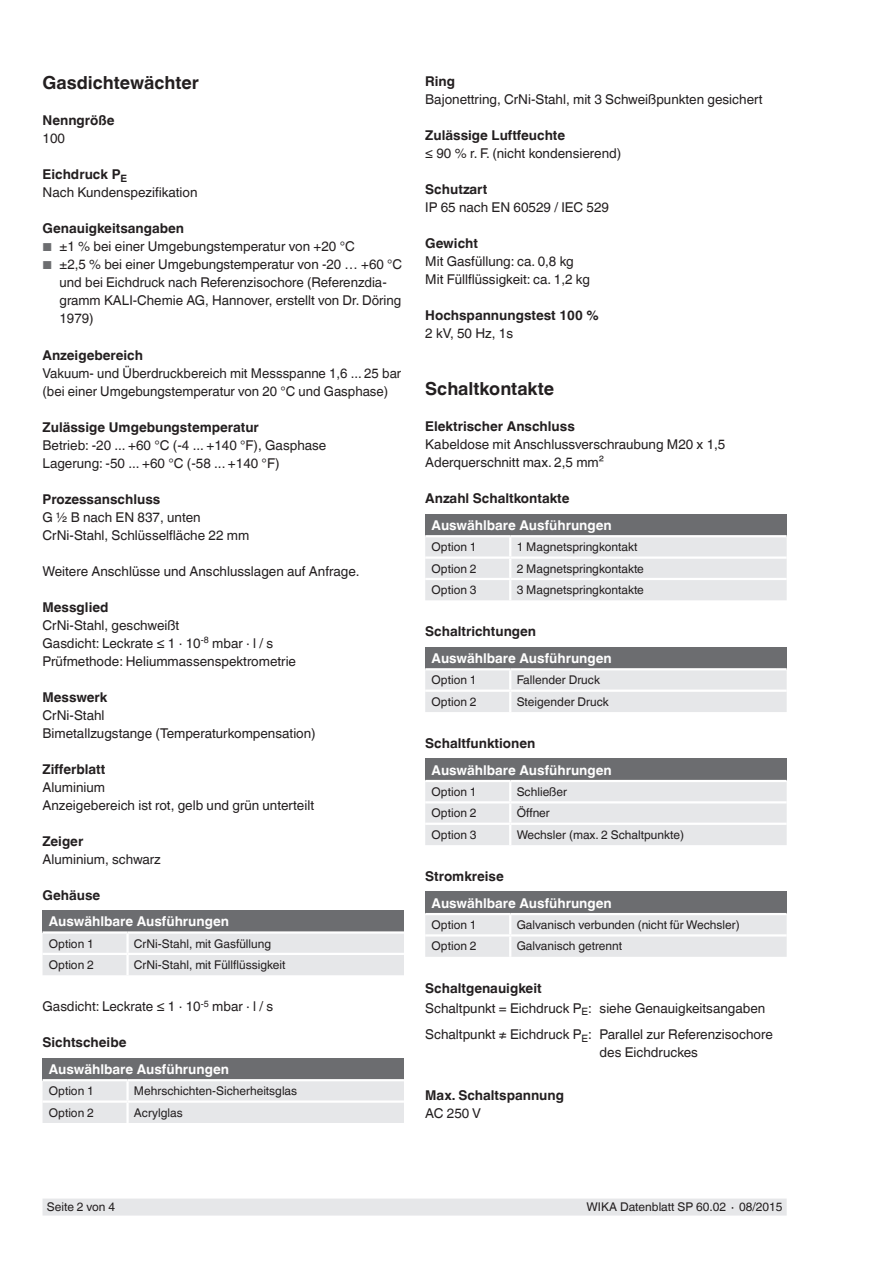
<style>
.page{position:relative;width:893px;height:1263px;background:#fff}
.page>*{position:absolute;margin:0;border:0;box-sizing:border-box;transform-origin:0 0}
.t1{font:700 18px "Helvetica World";color:#231f20}
.t2{font:13.5px/18px "Helvetica World";color:#231f20}
.t3{font:700 13.5px "Helvetica World";color:#231f20}
.t4{font:700 13.5px "Helvetica World";color:#fff}
.t5{font:12px "Helvetica World";color:#231f20}
.s1{font-weight:700}
.s2{font-size:11.55px;color:#6c6d70}
</style>
<div class="page">
<div style="left:43px;top:1198px;width:744px;height:17px;background:#e6e7e9"></div>
<div style="left:43px;top:910px;width:361px;height:22px;background:#6c6d70"></div>
<div style="left:43px;top:934px;width:361px;height:41px;background:#e6e7e9"></div>
<hr style="left:43px;top:931px;width:85px;height:3px;background:#fff">
<hr style="left:128px;top:931px;width:276px;height:3px;background:#fff">
<hr style="left:126px;top:934px;width:3px;height:19px;background:#fff">
<hr style="left:43px;top:953px;width:85px;height:2px;background:#fff">
<hr style="left:128px;top:953px;width:276px;height:2px;background:#fff">
<hr style="left:126px;top:955px;width:3px;height:20px;background:#fff">
<div style="left:43px;top:1058px;width:361px;height:22px;background:#6c6d70"></div>
<div style="left:43px;top:1081px;width:361px;height:42px;background:#e6e7e9"></div>
<hr style="left:43px;top:1079px;width:85px;height:2px;background:#fff">
<hr style="left:128px;top:1079px;width:276px;height:2px;background:#fff">
<hr style="left:126px;top:1081px;width:3px;height:19px;background:#fff">
<hr style="left:43px;top:1100px;width:85px;height:3px;background:#fff">
<hr style="left:128px;top:1100px;width:276px;height:3px;background:#fff">
<hr style="left:126px;top:1103px;width:3px;height:20px;background:#fff">
<div style="left:425px;top:514px;width:362px;height:22px;background:#6c6d70"></div>
<hr style="left:425px;top:535px;width:85px;height:2px;background:#fff">
<hr style="left:510px;top:535px;width:277px;height:2px;background:#fff">
<svg style="left:425px;top:536px;width:362px;height:64px;background:#e7e8ea"></svg>
<hr style="left:425px;top:578px;width:85px;height:2px;background:#fff">
<hr style="left:510px;top:578px;width:277px;height:2px;background:#fff">
<hr style="left:509px;top:580px;width:2px;height:20px;background:#fff">
<div style="left:425px;top:647px;width:362px;height:22px;background:#6c6d70"></div>
<hr style="left:425px;top:668px;width:85px;height:2px;background:#fff">
<hr style="left:510px;top:668px;width:277px;height:2px;background:#fff">
<div style="left:425px;top:669px;width:362px;height:43px;background:#e6e7e9"></div>
<hr style="left:425px;top:689px;width:85px;height:3px;background:#fff">
<hr style="left:510px;top:689px;width:277px;height:3px;background:#fff">
<hr style="left:509px;top:692px;width:2px;height:20px;background:#fff">
<div style="left:425px;top:758px;width:362px;height:23px;background:#6c6d70"></div>
<hr style="left:425px;top:780px;width:85px;height:2px;background:#fff">
<hr style="left:510px;top:780px;width:277px;height:2px;background:#fff">
<div style="left:425px;top:782px;width:362px;height:63px;background:#e6e7e9"></div>
<hr style="left:425px;top:801px;width:85px;height:2px;background:#fff">
<hr style="left:510px;top:801px;width:277px;height:2px;background:#fff">
<hr style="left:509px;top:803px;width:2px;height:20px;background:#fff">
<hr style="left:425px;top:823px;width:85px;height:2px;background:#fff">
<hr style="left:510px;top:823px;width:277px;height:2px;background:#fff">
<hr style="left:509px;top:825px;width:2px;height:20px;background:#fff">
<div style="left:425px;top:892px;width:362px;height:22px;background:#6c6d70"></div>
<hr style="left:425px;top:913px;width:85px;height:2px;background:#fff">
<hr style="left:510px;top:913px;width:277px;height:2px;background:#fff">
<div style="left:425px;top:915px;width:362px;height:42px;background:#e6e7e9"></div>
<hr style="left:425px;top:934px;width:85px;height:2px;background:#fff">
<hr style="left:510px;top:934px;width:277px;height:2px;background:#fff">
<hr style="left:509px;top:936px;width:2px;height:21px;background:#fff">
<h1 class="t1" style="left:43px;top:73px;width:158px">Gasdichtewächter</h1>
<p class="t3" style="left:43px;top:113px;width:74px">Nenngröße</p>
<p class="t2" style="left:43px;top:130px;width:24px">100</p>
<p class="t2" style="left:43px;top:166px;width:157px"><span class="s1">Eichdruck P</span><sub>E<br></sub>Nach Kundenspezifikation</p>
<p class="t3" style="left:43px;top:221px;width:143px">Genauigkeitsangaben</p>
<p class="t2" style="left:43px;top:238px;width:314px"><span class="s2">■</span> ±1 % bei einer Umgebungstemperatur von +20 °C</p>
<p class="t2" style="left:60px;top:256px;width:344px;text-indent:-17px"><span class="s2">■</span> ±2,5 % bei einer Umgebungstemperatur von -20 … +60 °C und bei Eichdruck nach Referenzisochore (Referenzdia&shy;gramm KALI-Chemie AG, Hannover, erstellt von Dr. Döring 1979)</p>
<p class="t3" style="left:43px;top:347px;width:102px">Anzeigebereich</p>
<p class="t2" style="left:43px;top:364px;width:360px">Vakuum- und Überdruckbereich mit Messspanne 1,6 ... 25 bar (bei einer Umgebungstemperatur von 20 °C und Gasphase)</p>
<p class="t3" style="left:43px;top:419px;width:218px">Zulässige Umgebungstemperatur</p>
<p class="t2" style="left:43px;top:436px;width:285px">Betrieb: -20 ... +60 °C (-4 ... +140 °F), Gasphase<br>Lagerung: -50 ... +60 °C (-58 ... +140 °F)</p>
<p class="t3" style="left:43px;top:491px;width:119px">Prozessanschluss</p>
<p class="t2" style="left:43px;top:508px;width:208px">G ½ B nach EN 837, unten<br>CrNi-Stahl, Schlüsselfläche 22 mm</p>
<p class="t2" style="left:43px;top:562px;width:318px">Weitere Anschlüsse und Anschlusslagen auf Anfrage.</p>
<p class="t3" style="left:43px;top:599px;width:68px">Messglied</p>
<p class="t2" style="left:43px;top:616px;width:255px">CrNi-Stahl, geschweißt<br>Gasdicht: Leckrate ≤ 1 · 10<sup>-8</sup> mbar · l / s<br>Prüfmethode: Heliummassenspektrometrie</p>
<p class="t3" style="left:43px;top:689px;width:66px">Messwerk</p>
<p class="t2" style="left:43px;top:706px;width:275px">CrNi-Stahl<br>Bimetallzugstange (Temperaturkompensation)</p>
<p class="t3" style="left:43px;top:761px;width:64px">Zifferblatt</p>
<p class="t2" style="left:43px;top:778px;width:273px">Aluminium<br>Anzeigebereich ist rot, gelb und grün unterteilt</p>
<p class="t3" style="left:43px;top:833px;width:42px">Zeiger</p>
<p class="t2" style="left:43px;top:850px;width:120px">Aluminium, schwarz</p>
<p class="t3" style="left:43px;top:887px;width:59px">Gehäuse</p>
<p class="t4" style="left:49px;top:913px;width:182px">Auswählbare Ausführungen</p>
<p class="t5" style="left:49px;top:936px;width:47px">Option 1</p>
<p class="t5" style="left:134px;top:936px;width:139px">CrNi-Stahl, mit Gasfüllung</p>
<p class="t5" style="left:49px;top:958px;width:47px">Option 2</p>
<p class="t5" style="left:134px;top:958px;width:153px">CrNi-Stahl, mit Füllflüssigkeit</p>
<p class="t2" style="left:43px;top:997px;width:232px">Gasdicht: Leckrate ≤ 1 · 10<sup>-5</sup> mbar · l / s</p>
<p class="t3" style="left:43px;top:1035px;width:85px">Sichtscheibe</p>
<p class="t4" style="left:49px;top:1061px;width:182px">Auswählbare Ausführungen</p>
<p class="t5" style="left:49px;top:1084px;width:47px">Option 1</p>
<p class="t5" style="left:134px;top:1084px;width:165px">Mehrschichten-Sicherheitsglas</p>
<p class="t5" style="left:49px;top:1105px;width:47px">Option 2</p>
<p class="t5" style="left:134px;top:1105px;width:50px">Acrylglas</p>
<p class="t3" style="left:425px;top:74px;width:31px">Ring</p>
<p class="t2" style="left:425px;top:91px;width:339px">Bajonettring, CrNi-Stahl, mit 3 Schweißpunkten gesichert</p>
<p class="t3" style="left:425px;top:128px;width:141px">Zulässige Luftfeuchte</p>
<p class="t2" style="left:425px;top:145px;width:198px">≤ 90 % r. F. (nicht kondensierend)</p>
<p class="t3" style="left:425px;top:182px;width:64px">Schutzart</p>
<p class="t2" style="left:425px;top:199px;width:185px">IP 65 nach EN 60529 / IEC 529</p>
<p class="t3" style="left:425px;top:236px;width:54px">Gewicht</p>
<p class="t2" style="left:425px;top:253px;width:166px">Mit Gasfüllung: ca. 0,8 kg<br>Mit Füllflüssigkeit: ca. 1,2 kg</p>
<p class="t3" style="left:425px;top:308px;width:175px">Hochspannungstest 100 %</p>
<p class="t2" style="left:425px;top:325px;width:89px">2 kV, 50 Hz, 1s</p>
<h1 class="t1" style="left:425px;top:378px;width:130px">Schaltkontakte</h1>
<p class="t3" style="left:425px;top:419px;width:151px">Elektrischer Anschluss</p>
<p class="t2" style="left:425px;top:436px;width:302px">Kabeldose mit Anschlussverschraubung M20 x 1,5<br>Aderquerschnitt max. 2,5 mm²</p>
<p class="t3" style="left:425px;top:491px;width:146px">Anzahl Schaltkontakte</p>
<p class="t4" style="left:432px;top:517px;width:182px">Auswählbare Ausführungen</p>
<p class="t5" style="left:432px;top:540px;width:47px">Option 1</p>
<p class="t5" style="left:517px;top:540px;width:122px">1 Magnetspringkontakt</p>
<p class="t5" style="left:432px;top:561px;width:47px">Option 2</p>
<p class="t5" style="left:517px;top:561px;width:129px">2 Magnetspringkontakte</p>
<p class="t5" style="left:432px;top:583px;width:47px">Option 3</p>
<p class="t5" style="left:517px;top:583px;width:129px">3 Magnetspringkontakte</p>
<p class="t3" style="left:425px;top:624px;width:112px">Schaltrichtungen</p>
<p class="t4" style="left:432px;top:650px;width:182px">Auswählbare Ausführungen</p>
<p class="t5" style="left:432px;top:673px;width:47px">Option 1</p>
<p class="t5" style="left:517px;top:673px;width:85px">Fallender Druck</p>
<p class="t5" style="left:432px;top:694px;width:47px">Option 2</p>
<p class="t5" style="left:517px;top:694px;width:94px">Steigender Druck</p>
<p class="t3" style="left:425px;top:735px;width:112px">Schaltfunktionen</p>
<p class="t4" style="left:432px;top:762px;width:182px">Auswählbare Ausführungen</p>
<p class="t5" style="left:432px;top:785px;width:47px">Option 1</p>
<p class="t5" style="left:517px;top:785px;width:52px">Schließer</p>
<p class="t5" style="left:432px;top:806px;width:47px">Option 2</p>
<p class="t5" style="left:517px;top:806px;width:35px">Öffner</p>
<p class="t5" style="left:432px;top:827px;width:47px">Option 3</p>
<p class="t5" style="left:517px;top:827px;width:169px">Wechsler (max. 2 Schaltpunkte)</p>
<p class="t3" style="left:425px;top:868px;width:80px">Stromkreise</p>
<p class="t4" style="left:432px;top:895px;width:182px">Auswählbare Ausführungen</p>
<p class="t5" style="left:432px;top:918px;width:47px">Option 1</p>
<p class="t5" style="left:517px;top:918px;width:225px">Galvanisch verbunden (nicht für Wechsler)</p>
<p class="t5" style="left:432px;top:939px;width:47px">Option 2</p>
<p class="t5" style="left:517px;top:939px;width:107px">Galvanisch getrennt</p>
<p class="t2" style="left:425px;top:978px;width:342px;line-height:20px"><span class="s1">Schaltgenauigkeit<br></span>Schaltpunkt = Eichdruck P<sub>E</sub>: siehe Genauigkeitsangaben</p>
<p class="t2" style="left:600px;top:1026px;width:175px;text-indent:-174px">Schaltpunkt ≠ Eichdruck P<sub>E</sub>: Parallel zur Referenzisochore des Eichdruckes</p>
<p class="t3" style="left:425px;top:1088px;width:140px">Max. Schaltspannung</p>
<p class="t2" style="left:425px;top:1104px;width:57px">AC 250 V</p>
<p class="t5" style="left:47px;top:1200px;width:70px">Seite 2 von 4</p>
<p class="t5" style="left:586px;top:1200px;width:197px">WIKA Datenblatt SP 60.02 ∙ 08/2015</p>
</div>
